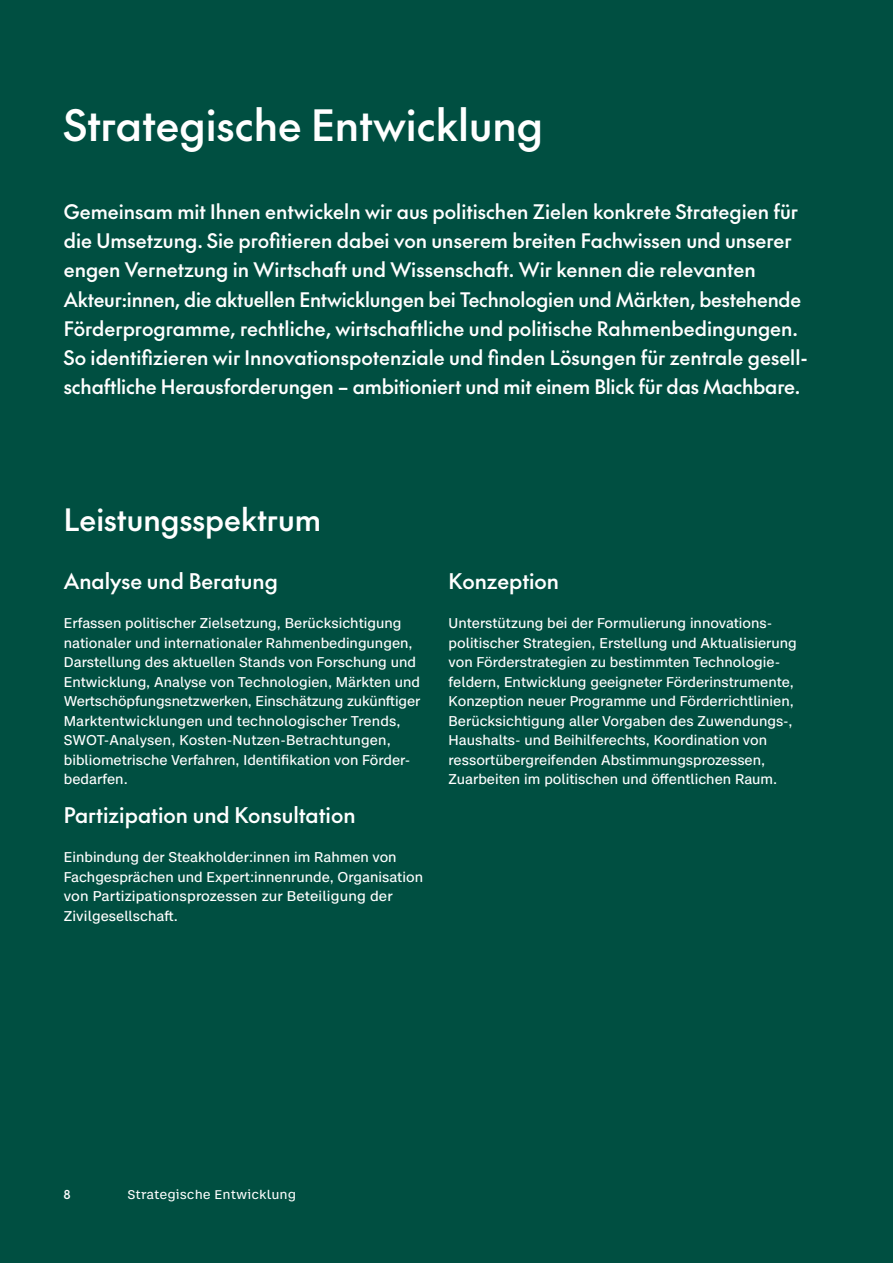
<style>
.page{position:relative;width:893px;height:1263px;background:#004f41}
.page>*{position:absolute;margin:0;border:0;box-sizing:border-box;transform-origin:0 0}
.t1{font:500 42px "The Future";color:#fff}
.t2{font:500 30px "The Future";color:#fff}
.t3{font:500 21px "The Future";color:#fff}
.t4{font:500 19.5px/29.2px "The Future";color:#fff}
.t5{font:13.5px/19.5px "Case Text";color:#fff}
.t6{font:12px "Case Micro";color:#fff}
.t7{font:500 12px "The Future";color:#fff}
</style>
<div class="page">
<h1 class="t1" style="left:64px;top:95px;width:481px">Strategische Entwicklung</h1>
<p class="t4" style="left:64px;top:196px;width:743px">Gemeinsam mit Ihnen entwickeln wir aus politischen Zielen konkrete Strategien für die Umsetzung. Sie profitieren dabei von unserem breiten Fachwissen und unserer engen Vernetzung in Wirtschaft und Wissenschaft. Wir kennen die relevanten Akteur:innen, die aktuellen Entwicklungen bei Technologien und Märkten, bestehende Förderprogramme, rechtliche, wirtschaftliche und politische Rahmenbedingungen.<br>So identifizieren wir Innovationspotenziale und finden Lösungen für zentrale gesell&shy;schaftliche Herausforderungen – ambitioniert und mit einem Blick für das Machbare.</p>
<h2 class="t2" style="left:64px;top:498px;width:259px">Leistungsspektrum</h2>
<h3 class="t3" style="left:64px;top:567px;width:216px">Analyse und Beratung</h3>
<p class="t5" style="left:64px;top:613px;width:358px">Erfassen politischer Zielsetzung, Berücksichtigung nationaler und internationaler Rahmenbedingungen, Darstellung des aktuellen Stands von Forschung und Entwicklung, Analyse von Technologien, Märkten und Wertschöpfungsnetzwerken, Einschätzung zukünftiger Marktentwicklungen und technologischer Trends, SWOT-Analysen, Kosten-Nutzen-Betrachtungen, bibliometrische Verfahren, Identifikation von Förder&shy;bedarfen.</p>
<h3 class="t3" style="left:64px;top:801px;width:293px">Partizipation und Konsultation</h3>
<p class="t5" style="left:64px;top:847px;width:361px">Einbindung der Steakholder:innen im Rahmen von Fachgesprächen und Expert:innenrunde, Organisation von Partizipationsprozessen zur Beteiligung der Zivilgesellschaft.</p>
<h3 class="t3" style="left:449px;top:567px;width:112px">Konzeption</h3>
<p class="t5" style="left:449px;top:613px;width:350px">Unterstützung bei der Formulierung innovations&shy;politischer Strategien, Erstellung und Aktualisierung von Förderstrategien zu bestimmten Technologie&shy;feldern, Entwicklung geeigneter Förderinstrumente, Konzeption neuer Programme und Förderrichtlinien, Berücksichtigung aller Vorgaben des Zuwendungs-, Haushalts- und Beihilferechts, Koordination von ressortübergreifenden Abstimmungsprozessen, Zuarbeiten im politischen und öffentlichen Raum.</p>
<p class="t7" style="left:64px;top:1186px;width:8px">8</p>
<p class="t6" style="left:128px;top:1185px;width:170px">Strategische Entwicklung</p>
</div>
